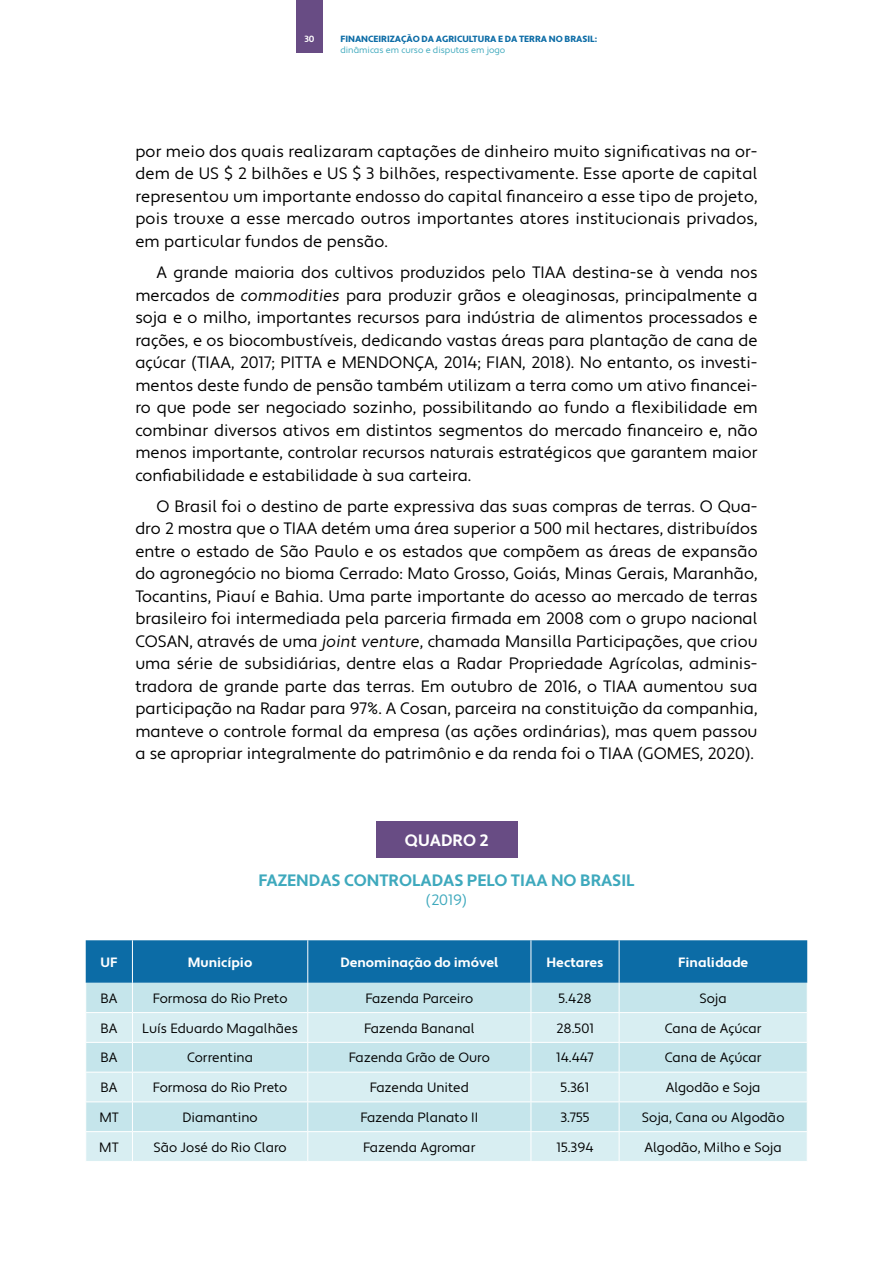
<style>
.page{position:relative;width:893px;height:1263px;background:#fff}
.page>*{position:absolute;margin:0;border:0;box-sizing:border-box;transform-origin:0 0}
.t1{font:16.5px/22.5px "Apertura";color:#000;text-align:justify}
.t2{font:700 16.5px "Apertura";color:#3ea9bd}
.t3{font:700 16.5px "Apertura";color:#fff}
.t4{font:15px "Apertura";color:#3ea9bd}
.t5{font:13.5px "Apertura";color:#000}
.t6{font:700 13.5px "Apertura";color:#fff}
.t7{font:900 9px "Apertura";color:#0c6ca6}
.t8{font:9px "Apertura";color:#3ea9bd}
.t9{font:700 9px "Apertura";color:#fff}
.s1{font-family:"Apertura Obliq"}
</style>
<div class="page">
<div style="left:296px;top:0;width:27px;height:53px;background:#684c84"></div>
<svg style="left:85px;top:940px;width:723px;height:221px;background:#abd2e1"></svg>
<div style="left:376px;top:821px;width:141px;height:36px;background:#684c84"></div>
<p class="t9" style="left:304px;top:34px;width:12px">30</p>
<p class="t7" style="left:340px;top:33px;width:258px">FINANCEIRIZAÇÃO DA AGRICULTURA E DA TERRA NO BRASIL:</p>
<p class="t8" style="left:340px;top:44px;width:166px">dinâmicas em curso e disputas em jogo</p>
<p class="t1" style="left:135px;top:141px;width:624px">por meio dos quais realizaram captações de dinheiro muito significativas na or&shy;dem de US $ 2 bilhões e US $ 3 bilhões, respectivamente. Esse aporte de capital representou um importante endosso do capital financeiro a esse tipo de projeto, pois trouxe a esse mercado outros importantes atores institucionais privados, em particular fundos de pensão.</p>
<p class="t1" style="left:135px;top:262px;width:624px;text-indent:21px">A grande maioria dos cultivos produzidos pelo TIAA destina-se à venda nos mercados de <span class="s1">commodities</span> para produzir grãos e oleaginosas, principalmente a soja e o milho, importantes recursos para indústria de alimentos processados e rações, e os biocombustíveis, dedicando vastas áreas para plantação de cana de açúcar (TIAA, 2017; PITTA e MENDONÇA, 2014; FIAN, 2018). No entanto, os investi&shy;mentos deste fundo de pensão também utilizam a terra como um ativo financei&shy;ro que pode ser negociado sozinho, possibilitando ao fundo a flexibilidade em combinar diversos ativos em distintos segmentos do mercado financeiro e, não menos importante, controlar recursos naturais estratégicos que garantem maior confiabilidade e estabilidade à sua carteira.</p>
<p class="t1" style="left:135px;top:495px;width:624px;text-indent:21px">O Brasil foi o destino de parte expressiva das suas compras de terras. O Qua&shy;dro 2 mostra que o TIAA detém uma área superior a 500 mil hectares, distribuídos entre o estado de São Paulo e os estados que compõem as áreas de expansão do agronegócio no bioma Cerrado: Mato Grosso, Goiás, Minas Gerais, Maranhão, Tocantins, Piauí e Bahia. Uma parte importante do acesso ao mercado de terras brasileiro foi intermediada pela parceria firmada em 2008 com o grupo nacional COSAN, através de uma <span class="s1">joint venture</span>, chamada Mansilla Participações, que criou uma série de subsidiárias, dentre elas a Radar Propriedade Agrícolas, adminis&shy;tradora de grande parte das terras. Em outubro de 2016, o TIAA aumentou sua participação na Radar para 97%. A Cosan, parceira na constituição da companhia, manteve o controle formal da empresa (as ações ordinárias), mas quem passou a se apropriar integralmente do patrimônio e da renda foi o TIAA (GOMES, 2020).</p>
<p class="t3" style="left:404px;top:830px;width:85px">QUADRO 2</p>
<p class="t2" style="left:258px;top:870px;width:378px">FAZENDAS CONTROLADAS PELO TIAA NO BRASIL</p>
<p class="t4" style="left:426px;top:891px;width:43px">(2019)</p>
<p class="t6" style="left:101px;top:954px;width:18px">UF</p>
<p class="t6" style="left:188px;top:954px;width:66px">Município</p>
<p class="t6" style="left:340px;top:954px;width:160px">Denominação do imóvel</p>
<p class="t6" style="left:547px;top:954px;width:58px">Hectares</p>
<p class="t6" style="left:678px;top:954px;width:72px">Finalidade</p>
<p class="t5" style="left:101px;top:990px;width:18px">BA</p>
<p class="t5" style="left:153px;top:990px;width:136px">Formosa do Rio Preto</p>
<p class="t5" style="left:365px;top:990px;width:109px">Fazenda Parceiro</p>
<p class="t5" style="left:558px;top:990px;width:35px">5.428</p>
<p class="t5" style="left:699px;top:990px;width:29px">Soja</p>
<p class="t5" style="left:101px;top:1020px;width:18px">BA</p>
<p class="t5" style="left:142px;top:1020px;width:157px">Luís Eduardo Magalhães</p>
<p class="t5" style="left:364px;top:1020px;width:112px">Fazenda Bananal</p>
<p class="t5" style="left:556px;top:1020px;width:39px">28.501</p>
<p class="t5" style="left:665px;top:1020px;width:98px">Cana de Açúcar</p>
<p class="t5" style="left:101px;top:1049px;width:18px">BA</p>
<p class="t5" style="left:187px;top:1049px;width:68px">Correntina</p>
<p class="t5" style="left:349px;top:1049px;width:142px">Fazenda Grão de Ouro</p>
<p class="t5" style="left:556px;top:1049px;width:39px">14.447</p>
<p class="t5" style="left:665px;top:1049px;width:98px">Cana de Açúcar</p>
<p class="t5" style="left:101px;top:1079px;width:18px">BA</p>
<p class="t5" style="left:153px;top:1079px;width:136px">Formosa do Rio Preto</p>
<p class="t5" style="left:370px;top:1079px;width:101px">Fazenda United</p>
<p class="t5" style="left:561px;top:1079px;width:30px">5.361</p>
<p class="t5" style="left:666px;top:1079px;width:96px">Algodão e Soja</p>
<p class="t5" style="left:99px;top:1109px;width:21px">MT</p>
<p class="t5" style="left:183px;top:1109px;width:76px">Diamantino</p>
<p class="t5" style="left:360px;top:1109px;width:119px">Fazenda Planato II</p>
<p class="t5" style="left:560px;top:1109px;width:31px">3.755</p>
<p class="t5" style="left:642px;top:1109px;width:144px">Soja, Cana ou Algodão</p>
<p class="t5" style="left:99px;top:1139px;width:21px">MT</p>
<p class="t5" style="left:153px;top:1139px;width:135px">São José do Rio Claro</p>
<p class="t5" style="left:363px;top:1139px;width:114px">Fazenda Agromar</p>
<p class="t5" style="left:557px;top:1139px;width:38px">15.394</p>
<p class="t5" style="left:644px;top:1139px;width:139px">Algodão, Milho e Soja</p>
</div>
